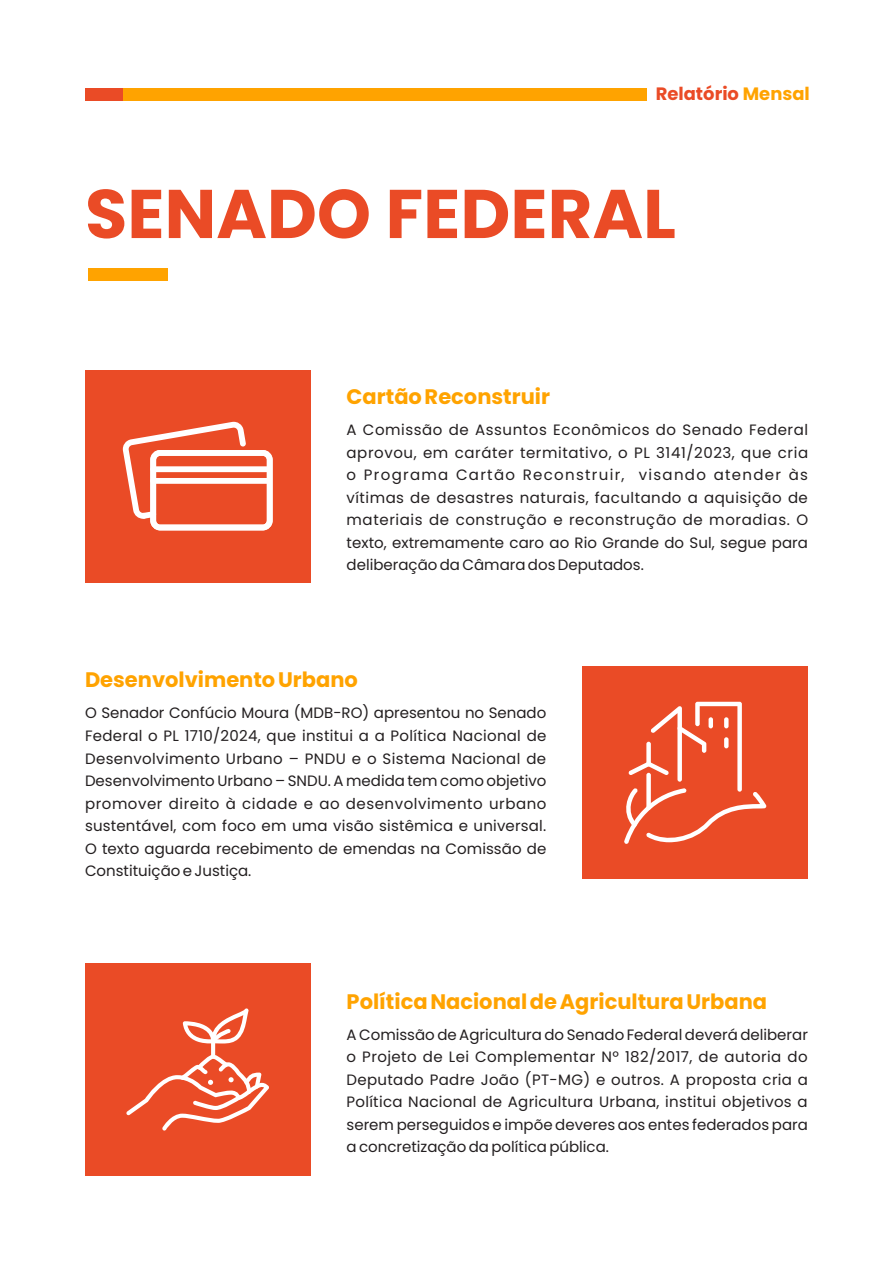
<style>
.page{position:relative;width:893px;height:1263px;background:#fff}
.page>*{position:absolute;margin:0;border:0;box-sizing:border-box;transform-origin:0 0}
.t1{font:700 68.7px "Poppins";color:#ea4b26}
.t2{font:700 21px "Poppins";color:#ffa300}
.t3{font:700 17.85px "Poppins";color:#ea4b26}
.t4{font:15px/22.5px "Poppins";color:#231f20;text-align:justify}
.s1{color:#ffa300}
</style>
<div class="page">
<div style="left:100px;top:88px;width:546px;height:12px;background:#ffa300"></div>
<div style="left:85px;top:88px;width:37px;height:12px;background:#ea4b26"></div>
<div style="left:88px;top:268px;width:80px;height:13px;background:#ffa300"></div>
<div style="left:85px;top:370px;width:225px;height:212px;background:#ea4b26"></div>
<svg style="left:122px;top:421px;width:151px;height:109px"></svg>
<div style="left:85px;top:963px;width:225px;height:213px;background:#ea4b26"></div>
<svg style="left:126px;top:1054px;width:143px;height:76px"></svg>
<svg style="left:211px;top:1039px;width:4px;height:20px"></svg>
<svg style="left:183px;top:1008px;width:66px;height:35px"></svg>
<div style="left:583px;top:666px;width:225px;height:213px;background:#ea4b26"></div>
<svg style="left:624px;top:702px;width:142px;height:142px"></svg>
<div style="left:646px;top:773px;width:5px;height:37px;background:#fff;border-radius:2px"></div>
<p class="t3" style="left:656px;top:83px;width:156px">Relatório <span class="s1">Mensal</span></p>
<p class="t1" style="left:85px;top:174px;width:592px">SENADO FEDERAL</p>
<p class="t2" style="left:347px;top:385px;width:205px">Cartão Reconstruir</p>
<p class="t4" style="left:347px;top:419px;width:463px">A Comissão de Assuntos Econômicos do Senado Federal aprovou, em caráter termitativo, o PL 3141/2023, que cria o Programa Cartão Reconstruir, visando atender às vítimas de desastres naturais, facultando a aquisição de materiais de construção e reconstrução de moradias. O texto, extremamente caro ao Rio Grande do Sul, segue para deliberação da Câmara dos Deputados.</p>
<p class="t2" style="left:85px;top:668px;width:274px">Desenvolvimento Urbano</p>
<p class="t4" style="left:85px;top:702px;width:463px">O Senador Confúcio Moura (MDB-RO) apresentou no Senado Federal o PL 1710/2024, que institui a a Política Nacional de Desenvolvimento Urbano – PNDU e o Sistema Nacional de Desenvolvimento Urbano – SNDU. A medida tem como objetivo promover direito à cidade e ao desenvolvimento urbano sustentável, com foco em uma visão sistêmica e universal.<br>O texto aguarda recebimento de emendas na Comissão de Constituição e Justiça.</p>
<p class="t2" style="left:347px;top:989px;width:422px">Política Nacional de Agricultura Urbana</p>
<p class="t4" style="left:347px;top:1023px;width:463px">A Comissão de Agricultura do Senado Federal deverá deliberar o Projeto de Lei Complementar Nº 182/2017, de autoria do Deputado Padre João (PT-MG) e outros. A proposta cria a Política Nacional de Agricultura Urbana, institui objetivos a serem perseguidos e impõe deveres aos entes federados para a concretização da política pública.</p>
</div>
